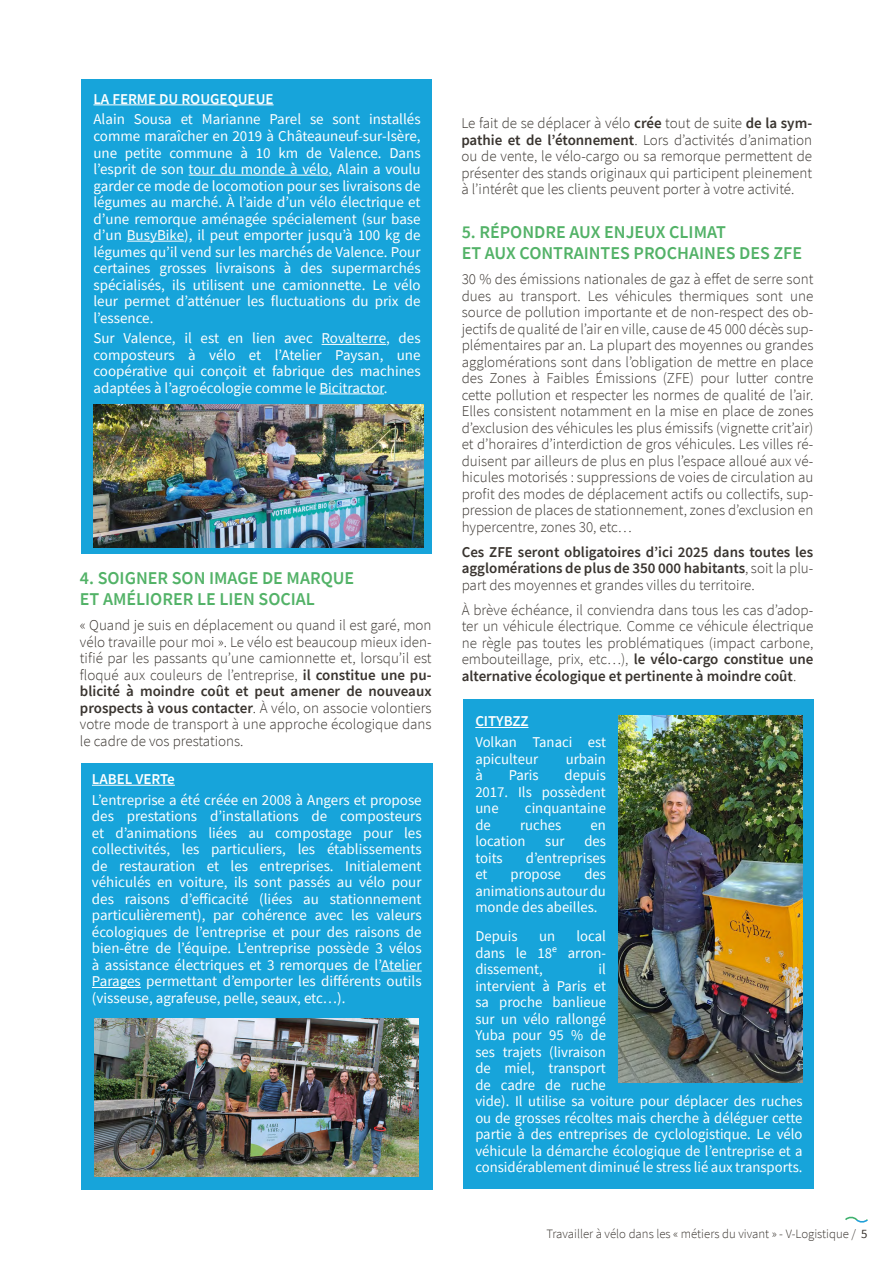
<style>
.page{position:relative;width:893px;height:1263px;background:#fff}
.page>*{position:absolute;margin:0;border:0;box-sizing:border-box;transform-origin:0 0}
.t1{font:600 18px/21px "Source Sans Pro";color:#52b267}
.t2{font:15px/16.5px "Source Sans Pro";color:#fff;text-align:justify}
.t3{font:300 15px/16.5px "Source Sans Pro";color:#39342f;text-align:justify}
.t4{font:600 15px/16.5px "Source Sans Pro";color:#39342f;text-align:justify}
.t5{font:600 15px "Source Sans Pro";color:#fff}
.t6{font:300 12.75px "Source Sans Pro";color:#39342f}
.s1{font-weight:600}
.s2{font-weight:300}
.s3{font-weight:400}
</style>
<div class="page">
<svg style="left:845px;top:1216px;width:23px;height:6px"></svg>
<div style="left:463px;top:699px;width:350px;height:490px;background:#17a4da"></div>
<hr style="left:475px;top:727px;width:53px;height:1px;background:#fff">
<div style="left:81px;top:763px;width:352px;height:426px;background:#17a4da"></div>
<img style="left:94px;top:1018px;width:325px;height:158px">
<hr style="left:92px;top:785px;width:83px;height:1px;background:#fff">
<hr style="left:381px;top:971px;width:41px;height:1px;background:#fff">
<hr style="left:92px;top:987px;width:49px;height:1px;background:#fff">
<div style="left:81px;top:80px;width:350px;height:474px;background:#17a4da"></div>
<hr style="left:93px;top:104px;width:181px;height:1px;background:#fff">
<hr style="left:189px;top:175px;width:140px;height:1px;background:#fff">
<hr style="left:127px;top:241px;width:57px;height:1px;background:#fff">
<hr style="left:322px;top:344px;width:64px;height:1px;background:#fff">
<hr style="left:319px;top:393px;width:65px;height:1px;background:#fff">
<img style="left:93px;top:404px;width:330px;height:143px">
<img style="left:619px;top:715px;width:183px;height:367px">
<p class="t5" style="left:93px;top:89px;width:182px">LA FERME DU ROUGEQUEUE</p>
<p class="t2" style="left:93px;top:111px;width:329px">Alain Sousa et Marianne Parel se sont installés comme maraîcher en 2019 à Châteauneuf-sur-Isère, une petite commune à 10 km de Valence. Dans l’esprit de son tour du monde à vélo, Alain a voulu garder ce mode de locomotion pour ses livraisons de légumes au marché. À l’aide d’un vélo électrique et d’une remorque aménagée spécialement (sur base d’un BusyBike), il peut emporter jusqu’à 100 kg de légumes qu’il vend sur les marchés de Valence. Pour certaines grosses livraisons à des supermarchés spécialisés, ils utilisent une camionnette. Le vélo leur permet d’atténuer les fluctuations du prix de l’essence.</p>
<p class="t2" style="left:93px;top:330px;width:329px">Sur Valence, il est en lien avec Rovalterre, des composteurs à vélo et l’Atelier Paysan, une coopérative qui conçoit et fabrique des machines adaptées à l’agroécologie comme le Bicitractor.</p>
<p class="t1" style="left:80px;top:567px;width:276px">4. SOIGNER SON IMAGE DE MARQUE<br>ET AMÉLIORER LE LIEN SOCIAL</p>
<p class="t3" style="left:80px;top:617px;width:353px">« Quand je suis en déplacement ou quand il est garé, mon vélo travaille pour moi ». Le vélo est beaucoup mieux iden&shy;tifié par les passants qu’une camionnette et, lorsqu’il est floqué aux couleurs de l’entreprise, <span class="s1">il constitue une pu&shy;blicité à moindre coût et peut amener de nouveaux prospects à vous contacter</span>. À vélo, on associe volontiers votre mode de transport à une approche écologique dans le cadre de vos prestations.</p>
<p class="t5" style="left:92px;top:769px;width:84px">LABEL VERTe</p>
<p class="t2" style="left:92px;top:791px;width:331px">L’entreprise a été créée en 2008 à Angers et propose des prestations d’installations de composteurs et d’animations liées au compostage pour les collectivités, les particuliers, les établissements de restauration et les entreprises. Initialement véhiculés en voiture, ils sont passés au vélo pour des raisons d’efficacité (liées au stationnement particulièrement), par cohérence avec les valeurs écologiques de l’entreprise et pour des raisons de bien-être de l’équipe. L’entreprise possède 3 vélos à assistance électriques et 3 remorques de l’Atelier Parages permettant d’emporter les différents outils (visseuse, agrafeuse, pelle, seaux, etc…).</p>
<p class="t3" style="left:461px;top:115px;width:352px">Le fait de se déplacer à vélo <span class="s1">crée</span> tout de suite <span class="s1">de la sym&shy;pathie et de l’étonnement</span>. Lors d’activités d’animation ou de vente, le vélo-cargo ou sa remorque permettent de présenter des stands originaux qui participent pleinement à l’intérêt que les clients peuvent porter à votre activité.</p>
<p class="t1" style="left:462px;top:222px;width:342px">5. RÉPONDRE AUX ENJEUX CLIMAT<br>ET AUX CONTRAINTES PROCHAINES DES ZFE</p>
<p class="t3" style="left:462px;top:271px;width:353px">30 % des émissions nationales de gaz à effet de serre sont dues au transport. Les véhicules thermiques sont une source de pollution importante et de non-respect des ob&shy;jectifs de qualité de l’air en ville, cause de 45 000 décès sup&shy;plémentaires par an. La plupart des moyennes ou grandes agglomérations sont dans l’obligation de mettre en place des Zones à Faibles Émissions (ZFE) pour lutter contre cette pollution et respecter les normes de qualité de l’air.<br>Elles consistent notamment en la mise en place de zones d’exclusion des véhicules les plus émissifs (vignette crit’air) et d’horaires d’interdiction de gros véhicules. Les villes ré&shy;duisent par ailleurs de plus en plus l’espace alloué aux vé&shy;hicules motorisés : suppressions de voies de circulation au profit des modes de déplacement actifs ou collectifs, sup&shy;pression de places de stationnement, zones d’exclusion en hypercentre, zones 30, etc…</p>
<p class="t4" style="left:462px;top:543px;width:353px">Ces ZFE seront obligatoires d’ici 2025 dans toutes les agglomérations de plus de 350 000 habitants<span class="s2">, soit la plu&shy;part des moyennes et grandes villes du territoire.</span></p>
<p class="t3" style="left:462px;top:602px;width:353px">À brève échéance, il conviendra dans tous les cas d’adop&shy;ter un véhicule électrique. Comme ce véhicule électrique ne règle pas toutes les problématiques (impact carbone, embouteillage, prix, etc…), <span class="s1">le vélo-cargo constitue une alternative écologique et pertinente à moindre coût</span>.</p>
<p class="t5" style="left:475px;top:711px;width:55px">CITYBZZ</p>
<p class="t2" style="left:475px;top:734px;width:132px">Volkan Tanaci est apiculteur</p>
<p class="t2" style="left:566px;top:750px;width:42px">urbain</p>
<p class="t2" style="left:475px;top:767px;width:9px">à</p>
<p class="t2" style="left:509px;top:767px;width:31px">Paris</p>
<p class="t2" style="left:475px;top:767px;width:132px;text-indent:89px">depuis 2017. Ils possèdent une</p>
<p class="t2" style="left:525px;top:800px;width:82px">cinquantaine</p>
<p class="t2" style="left:475px;top:816px;width:17px">de</p>
<p class="t2" style="left:520px;top:816px;width:43px">ruches</p>
<p class="t2" style="left:591px;top:816px;width:17px">en</p>
<p class="t2" style="left:475px;top:833px;width:52px">location</p>
<p class="t2" style="left:545px;top:833px;width:21px">sur</p>
<p class="t2" style="left:584px;top:833px;width:23px">des</p>
<p class="t2" style="left:475px;top:849px;width:29px">toits</p>
<p class="t2" style="left:526px;top:849px;width:81px">d’entreprises</p>
<p class="t2" style="left:475px;top:866px;width:14px">et</p>
<p class="t2" style="left:511px;top:866px;width:52px">propose</p>
<p class="t2" style="left:475px;top:866px;width:132px;text-indent:109px">des animations autour du monde des abeilles.</p>
<p class="t2" style="left:475px;top:928px;width:44px">Depuis</p>
<p class="t2" style="left:539px;top:928px;width:18px">un</p>
<p class="t2" style="left:475px;top:928px;width:132px;text-indent:101px">local dans le 18ᵉ arron&shy;dissement,</p>
<p class="t2" style="left:475px;top:961px;width:329px;text-align:left;text-indent:123px">il<br>intervient à Paris et<br>sa proche banlieue<br>sur un vélo rallongé<br>Yuba pour 95 % de<br>ses trajets (livraison<br>de miel, transport<br>de cadre de ruche<br>vide). Il utilise sa voiture pour déplacer des ruches ou de grosses récoltes mais cherche à déléguer cette partie à des entreprises de cyclologistique. Le vélo véhicule la démarche écologique de l’entreprise et a considérablement diminué le stress lié aux transports.</p>
<p class="t6" style="left:546px;top:1225px;width:323px">Travailler à vélo dans les « métiers du vivant » - V-Logistique / <span class="s3">5</span></p>
</div>
